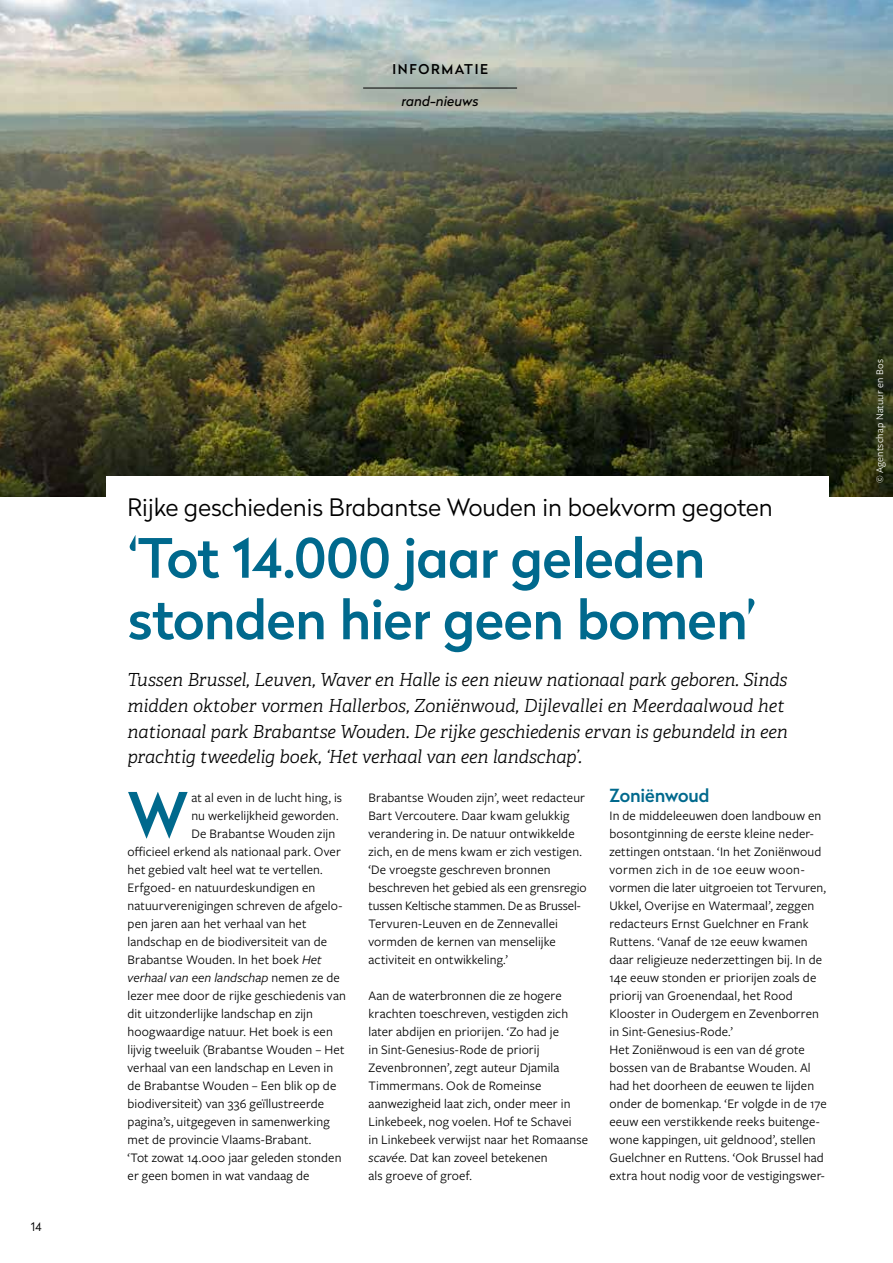
<style>
.page{position:relative;width:893px;height:1263px;background:#fff}
.page>*{position:absolute;margin:0;border:0;box-sizing:border-box;transform-origin:0 0}
.t1{font:500 62.55px "Radikal";color:#00698d}
.t2{font:500 54px/61.5px "Radikal";letter-spacing:-.015em;color:#00698d}
.t3{font:300 24px "Radikal";color:#000}
.t4{font:italic 300 18px/25.5px "Adelle";letter-spacing:-.01em;color:#000}
.t5{font:500 18px "Radikal";letter-spacing:-.01em;color:#00698d}
.t6{font:13.5px/18px "Freight Sans Pro";letter-spacing:.01em;color:#000}
.t7{font:italic 13.5px "Freight Sans Pro";letter-spacing:.005em;color:#000}
.t8{font:italic 13.5px "Radikal";color:#000}
.t9{font:500 13.5px "Radikal";letter-spacing:.12em;color:#000}
.t10{font:300 12px "Radikal";color:#000}
.t11{font:10.5px "Freight Sans Pro";letter-spacing:.015em;color:#fff}
.s1{font-style:italic}
.s2{font-style:normal}
</style>
<div class="page">
<img style="left:0;top:0;width:893px;height:496px">
<div style="left:106px;top:476px;width:723px;height:228px;background:#fff"></div>
<hr style="left:363px;top:88px;width:154px;height:1px;background:#000">
<p class="t9" style="left:392px;top:59px;width:97px">INFORMATIE</p>
<p class="t8" style="left:402px;top:92px;width:78px">rand-nieuws</p>
<p class="t10" style="left:31px;top:1218px;width:12px">14</p>
<h3 class="t3" style="left:128px;top:491px;width:647px">Rijke geschiedenis Brabantse Wouden in boekvorm gegoten</h3>
<h2 class="t2" style="left:128px;top:526px;width:630px">‘Tot 14.000 jaar geleden stonden hier geen bomen’</h2>
<p class="t4" style="left:128px;top:668px;width:662px">Tussen Brussel, Leuven, Waver en Halle is een nieuw nationaal park geboren. Sinds midden oktober vormen Hallerbos, Zoniënwoud, Dijlevallei en Meerdaalwoud het nationaal park Brabantse Wouden. De rijke geschiedenis ervan is gebundeld in een prachtig tweedelig boek, ‘Het verhaal van een landschap’.</p>
<h1 class="t1" style="left:128px;top:770px;width:62px">W</h1>
<p class="t6" style="left:191px;top:788px;width:152px">at al even in de lucht hing, is</p>
<h3 class="t5" style="left:609px;top:782px;width:102px">Zoniënwoud</h3>
<p class="t6" style="left:609px;top:806px;width:219px">In de middeleeuwen doen landbouw en bosontginning de eerste kleine neder&shy;zettingen ontstaan. ‘In het Zoniënwoud vormen zich in de 10e eeuw woon&shy;vormen die later uitgroeien tot Tervuren, Ukkel, Overijse en Watermaal’, zeggen redacteurs Ernst Guelchner en Frank Ruttens. ‘Vanaf de 12e eeuw kwamen daar religieuze nederzettingen bij. In de 14e eeuw stonden er priorijen zoals de priorij van Groenendaal, het Rood Klooster in Oudergem en Zevenborren in Sint-Genesius-Rode.’<br>Het Zoniënwoud is een van dé grote bossen van de Brabantse Wouden. Al had het doorheen de eeuwen te lijden onder de bomenkap. ‘Er volgde in de 17e eeuw een verstikkende reeks buitenge&shy;wone kappingen, uit geldnood’, stellen Guelchner en Ruttens. ‘Ook Brussel had extra hout nodig voor de vestigingswer-</p>
<p class="t6" style="left:369px;top:788px;width:220px">Brabantse Wouden zijn’, weet redacteur Bart Vercoutere. Daar kwam gelukkig verandering in. De natuur ontwikkelde zich, en de mens kwam er zich vestigen. ‘De vroegste geschreven bronnen beschreven het gebied als een grensregio tussen Keltische stammen. De as Brussel-Tervuren-Leuven en de Zennevallei vormden de kernen van menselijke activiteit en ontwikkeling.’</p>
<p class="t6" style="left:369px;top:986px;width:221px">Aan de waterbronnen die ze hogere krachten toeschreven, vestigden zich later abdijen en priorijen. ‘Zo had je<br>in Sint-Genesius-Rode de priorij Zevenbronnen’, zegt auteur Djamila Timmermans. Ook de Romeinse aanwezigheid laat zich, onder meer in Linkebeek, nog voelen. Hof te Schavei<br>in Linkebeek verwijst naar het Romaanse <span class="s1">scavée</span>. Dat kan zoveel betekenen<br>als groeve of groef.</p>
<p class="t6" style="left:191px;top:806px;width:149px">nu werkelijkheid geworden.</p>
<p class="t6" style="left:191px;top:824px;width:145px">De Brabantse Wouden zijn</p>
<p class="t6" style="left:128px;top:842px;width:215px">officieel erkend als nationaal park. Over</p>
<p class="t6" style="left:128px;top:860px;width:197px">het gebied valt heel wat te vertellen.</p>
<p class="t6" style="left:128px;top:878px;width:189px">Erfgoed- en natuurdeskundigen en</p>
<p class="t6" style="left:128px;top:896px;width:216px">natuurverenigingen schreven de afgelo-</p>
<p class="t6" style="left:128px;top:914px;width:181px">pen jaren aan het verhaal van het</p>
<p class="t6" style="left:128px;top:932px;width:201px">landschap en de biodiversiteit van de</p>
<p class="t6" style="left:128px;top:950px;width:196px">Brabantse Wouden. In het boek <span class="s1">Het</span></p>
<p class="t7" style="left:128px;top:968px;width:214px">verhaal van een landschap <span class="s2">nemen ze de</span></p>
<p class="t6" style="left:128px;top:986px;width:220px">lezer mee door de rijke geschiedenis van</p>
<p class="t6" style="left:128px;top:1004px;width:187px">dit uitzonderlijke landschap en zijn</p>
<p class="t6" style="left:128px;top:1022px;width:207px">hoogwaardige natuur. Het boek is een</p>
<p class="t6" style="left:128px;top:1040px;width:218px">lijvig tweeluik (Brabantse Wouden – Het</p>
<p class="t6" style="left:128px;top:1058px;width:207px">verhaal van een landschap en Leven in</p>
<p class="t6" style="left:128px;top:1076px;width:210px">de Brabantse Wouden – Een blik op de</p>
<p class="t6" style="left:128px;top:1094px;width:198px">biodiversiteit) van 336 geïllustreerde</p>
<p class="t6" style="left:128px;top:1112px;width:204px">pagina’s, uitgegeven in samenwerking</p>
<p class="t6" style="left:128px;top:1130px;width:185px">met de provincie Vlaams-Brabant.</p>
<p class="t6" style="left:128px;top:1148px;width:215px">‘Tot zowat 14.000 jaar geleden stonden</p>
<p class="t6" style="left:128px;top:1166px;width:183px">er geen bomen in wat vandaag de</p>
<p class="t11" style="left:873px;top:483px;width:126px;rotate:-90deg">© Agentschap Natuur en Bos</p>
</div>
